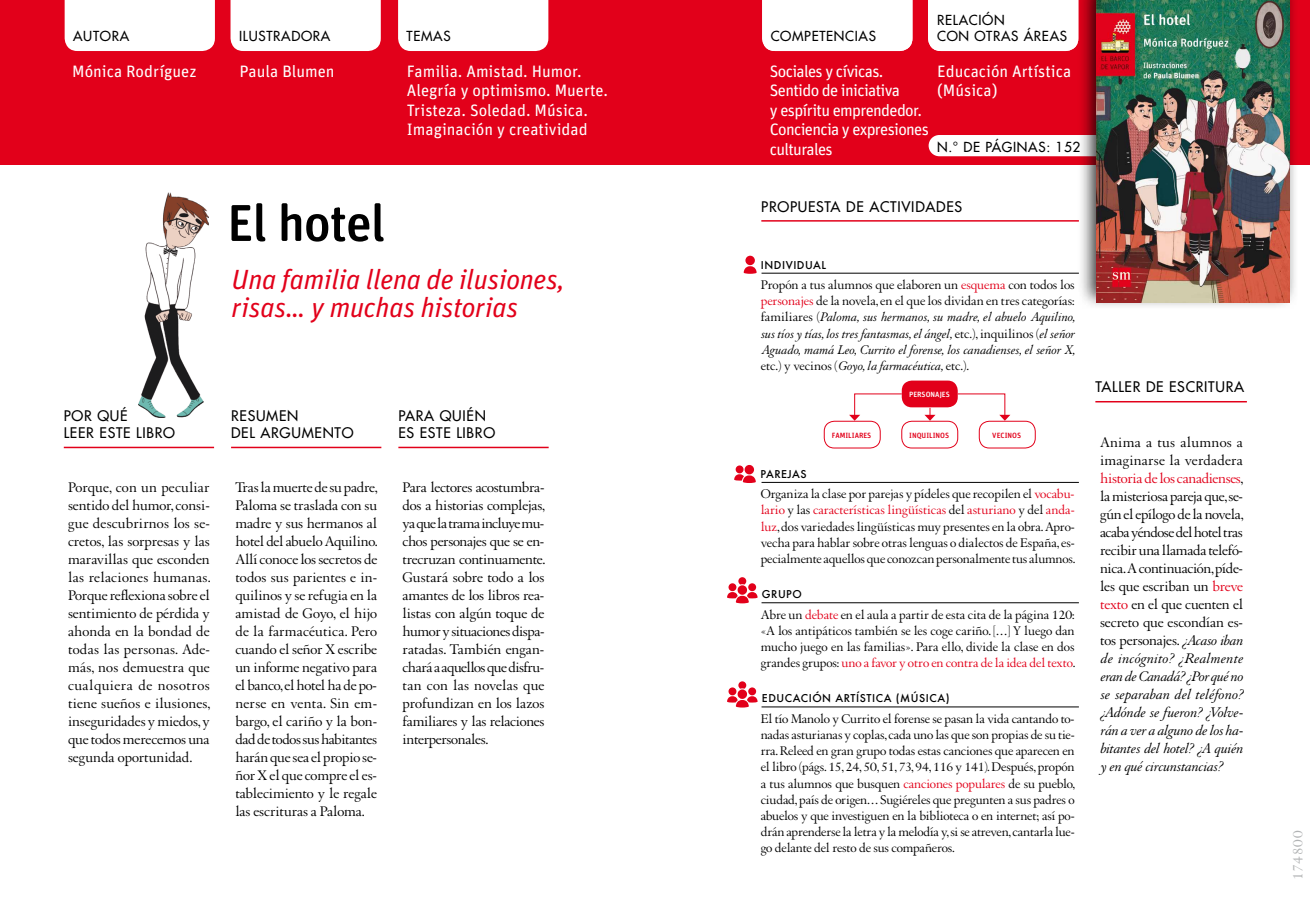
<style>
.page{position:relative;width:1310px;height:910px;background:#fff}
.page>*{position:absolute;margin:0;border:0;box-sizing:border-box;transform-origin:0 0}
.t1{font:500 51.75px "Unit Rounded OT";letter-spacing:-.02em;color:#000}
.t2{font:italic 27.75px/27.5px "Unit Pro";letter-spacing:-.01em;color:#e2001a}
.t3{font:16.5px/19.5px "Unit Pro";color:#fff}
.t4{font:16.5px/19.5px "Unit Pro";letter-spacing:-.04em;color:#fff}
.t5{font:15px/18px "Augereau";letter-spacing:-.01em;color:#000;text-align:justify}
.t6{font:15px "Augereau";letter-spacing:.08em;color:#b1b3b4}
.t7{font:500 14.25px "Futura Std";letter-spacing:.05em;color:#000}
.t8{font:13.5px/16.2px "Augereau";letter-spacing:-.01em;color:#000;text-align:justify}
.t9{font:italic 13.5px/16.2px "Augereau";color:#000;text-align:justify}
.t10{font:500 13.5px/16.2px "Futura Std";letter-spacing:.05em;color:#000}
.t11{font:500 10.5px "Futura";letter-spacing:.05em;color:#000}
.t12{font:500 7.65px "Unit Rounded OT";color:#e2001a}
.t13{font:500 7.65px "Unit Rounded OT";color:#fff}
.s1{font-style:normal}
.s2{font-style:normal;color:#e2001a}
.s3{color:#e2001a}
.s4{font-style:italic}
</style>
<div class="page">
<div style="left:0;top:0;width:655px;height:165px;background:#e2001a"></div>
<div style="left:655px;top:0;width:655px;height:165px;background:#e2001a"></div>
<div style="left:928px;top:135px;width:149px;height:21px;background:#fff"></div>
<div style="left:65px;top:0;width:150px;height:51px;background:#fff"></div>
<div style="left:230px;top:0;width:151px;height:51px;background:#fff"></div>
<div style="left:398px;top:0;width:150px;height:51px;background:#fff"></div>
<div style="left:1077px;top:0;width:221px;height:310px;background:#000;opacity:.75"></div>
<img style="left:1096px;top:0;width:193px;height:303px">
<div style="left:762px;top:0;width:150px;height:51px;background:#fff"></div>
<div style="left:928px;top:0;width:150px;height:51px;background:#fff"></div>
<hr style="left:231px;top:447px;width:150px;height:1px;background:#e2001a">
<hr style="left:64px;top:447px;width:150px;height:1px;background:#e2001a">
<hr style="left:398px;top:447px;width:151px;height:1px;background:#e2001a">
<hr style="left:761px;top:220px;width:318px;height:2px;background:#e2001a">
<hr style="left:761px;top:273px;width:318px;height:1px;background:#000">
<hr style="left:761px;top:482px;width:318px;height:1px;background:#000">
<hr style="left:761px;top:602px;width:318px;height:1px;background:#000">
<hr style="left:761px;top:706px;width:318px;height:1px;background:#000">
<svg style="left:743px;top:256px;width:13px;height:18px"></svg>
<svg style="left:734px;top:465px;width:22px;height:18px"></svg>
<svg style="left:727px;top:577px;width:30px;height:26px"></svg>
<svg style="left:727px;top:681px;width:30px;height:26px"></svg>
<hr style="left:1095px;top:401px;width:152px;height:1px;background:#e2001a">
<img style="left:139px;top:192px;width:69px;height:225px">
<div style="left:902px;top:381px;width:55px;height:26px;background:#e2001a;border-radius:10px"></div>
<div style="left:901px;top:421px;width:57px;height:27px;border:1px solid #e2001a;border-radius:10px"></div>
<div style="left:979px;top:421px;width:56px;height:27px;border:1px solid #e2001a;border-radius:10px"></div>
<div style="left:824px;top:421px;width:56px;height:27px;border:1px solid #e2001a;border-radius:10px"></div>
<svg style="left:924px;top:408px;width:11px;height:13px"></svg>
<svg style="left:957px;top:393px;width:53px;height:28px"></svg>
<svg style="left:849px;top:393px;width:53px;height:28px"></svg>
<p class="t10" style="left:73px;top:28px;width:58px">AUTORA</p>
<p class="t10" style="left:239px;top:28px;width:93px">ILUSTRADORA</p>
<p class="t10" style="left:406px;top:28px;width:46px">TEMAS</p>
<p class="t10" style="left:770px;top:28px;width:20px">COMPETE</p>
<p class="t10" style="left:834px;top:28px;width:29px">NCIAS</p>
<p class="t10" style="left:937px;top:12px;width:69px;text-indent:32px">CIÓN<br>CON OTRAS</p>
<p class="t10" style="left:937px;top:12px;width:9px">RELA</p>
<p class="t10" style="left:1024px;top:28px;width:10px">ÁREAS</p>
<p class="t3" style="left:72px;top:61px;width:126px">Mónica Rodríguez</p>
<p class="t3" style="left:240px;top:61px;width:97px">Paula Blumen</p>
<p class="t3" style="left:407px;top:61px;width:203px">Familia. Amistad. Humor.<br>Alegría y optimismo. Muerte.<br>Tristeza. Soledad. Música.<br>Imaginación y creatividad</p>
<p class="t4" style="left:770px;top:61px;width:161px">Sociales y cívicas.<br>Sentido de iniciativa<br>y espíritu emprendedor.<br>Conciencia y expresiones culturales</p>
<p class="t3" style="left:937px;top:61px;width:136px">Educación Artística (Música)</p>
<p class="t10" style="left:937px;top:139px;width:145px">N.° DE PÁGINAS: 152</p>
<p class="t7" style="left:64px;top:407px;width:10px">POR</p>
<p class="t7" style="left:97px;top:407px;width:32px">QUÉ</p>
<p class="t7" style="left:64px;top:424px;width:9px">LEER</p>
<p class="t7" style="left:100px;top:424px;width:9px">ESTE</p>
<p class="t7" style="left:136px;top:424px;width:30px">LIBRO</p>
<h1 class="t1" style="left:227px;top:192px;width:160px">El hotel</h1>
<h2 class="t2" style="left:232px;top:264px;width:335px">Una familia llena de ilusiones, risas… y muchas historias</h2>
<p class="t7" style="left:231px;top:407px;width:10px">RESUME</p>
<p class="t7" style="left:287px;top:407px;width:13px">N</p>
<p class="t7" style="left:231px;top:424px;width:9px">DEL</p>
<p class="t7" style="left:260px;top:424px;width:12px">ARGUME</p>
<p class="t7" style="left:323px;top:424px;width:23px">NTO</p>
<p class="t7" style="left:398px;top:407px;width:10px">PARA</p>
<p class="t7" style="left:440px;top:407px;width:48px">QUI ÉN</p>
<p class="t7" style="left:398px;top:424px;width:30px">ES ESTE</p>
<p class="t7" style="left:456px;top:424px;width:30px">LIBRO</p>
<p class="t5" style="left:68px;top:479px;width:144px">Porque, con un peculiar sentido del humor, consi&shy;gue descubrirnos los se&shy;cretos, las sorpresas y las maravillas que esconden las relaciones humanas.<br>Porque reflexiona sobre el sentimiento de pérdida y ahonda en la bondad de todas las personas. Ade&shy;más, nos demuestra que cualquiera de nosotros tiene sueños e ilusiones, inseguridades y miedos, y que todos merecemos una segunda oportunidad.</p>
<p class="t5" style="left:235px;top:479px;width:144px">Tras la muerte de su padre, Paloma se traslada con su madre y sus hermanos al hotel del abuelo Aquilino.<br>Allí conoce los secretos de todos sus parientes e in&shy;quilinos y se refugia en la amistad de Goyo, el hijo de la farmacéutica. Pero cuando el señor X escribe un informe negativo para el banco, el hotel ha de po&shy;nerse en venta. Sin em&shy;bargo, el cariño y la bon&shy;dad de todos sus habitantes harán que sea el propio se&shy;ñor X el que compre el es&shy;tablecimiento y le regale las escrituras a Paloma.</p>
<p class="t5" style="left:403px;top:479px;width:144px">Para lectores acostumbra&shy;dos a historias complejas, ya que la trama incluye mu&shy;chos personajes que se en&shy;trecruzan continuamente.<br>Gustará sobre todo a los amantes de los libros rea&shy;listas con algún toque de humor y situaciones dispa&shy;ratadas. También engan&shy;chará a aquellos que disfru&shy;tan con las novelas que profundizan en los lazos familiares y las relaciones interpersonales.</p>
<p class="t7" style="left:761px;top:197px;width:10px">PROPUESTA</p>
<p class="t7" style="left:846px;top:197px;width:75px">DE ACTIVIDADES</p>
<p class="t11" style="left:761px;top:257px;width:67px">INDIVIDUAL</p>
<p class="t9" style="left:760px;top:277px;width:315px"><span class="s1">Propón a tus alumnos que elaboren un</span> <span class="s2">esquema</span> <span class="s1">con todos los </span><span class="s2">personajes</span> <span class="s1">de la novela, en el que los dividan en tres categorías: familiares (</span>Paloma, sus hermanos, su madre, el abuelo Aquilino, sus tíos y tías, los tres fantasmas, el ángel, <span class="s1">etc.), inquilinos (</span>el señor Aguado, mamá Leo, Currito el forense, los canadienses, el señor X, <span class="s1">etc.) y vecinos (</span>Goyo, la farmacéutica, <span class="s1">etc.).</span></p>
<p class="t13" style="left:909px;top:390px;width:42px">PERSONAJES</p>
<p class="t12" style="left:832px;top:430px;width:41px">FAMILIARES</p>
<p class="t12" style="left:909px;top:430px;width:41px">INQUILINOS</p>
<p class="t12" style="left:992px;top:430px;width:30px">VECINOS</p>
<p class="t11" style="left:760px;top:467px;width:48px">PAREJAS</p>
<p class="t8" style="left:760px;top:486px;width:316px">Organiza la clase por parejas y pídeles que recopilen el <span class="s3">vocabu&shy;lario</span> y las <span class="s3">características lingüísticas</span> del <span class="s3">asturiano</span> y del <span class="s3">anda&shy;luz</span>, dos variedades lingüísticas muy presentes en la obra. Apro&shy;vecha para hablar sobre otras lenguas o dialectos de España, es&shy;pecialmente aquellos que conozcan personalmente tus alumnos.</p>
<p class="t11" style="left:762px;top:587px;width:41px">GRU PO</p>
<p class="t8" style="left:760px;top:606px;width:316px">Abre un <span class="s3">debate</span> en el aula a partir de esta cita de la página 120: «A los antipáticos también se les coge cariño. […] Y luego dan mucho juego en las familias». Para ello, divide la clase en dos grandes grupos: <span class="s3">uno a favor y otro en contra de la idea del texto</span>.</p>
<p class="t11" style="left:762px;top:691px;width:189px">EDUCACIÓN ARTÍSTICA (MÚSICA)</p>
<p class="t8" style="left:760px;top:710px;width:316px">El tío Manolo y Currito el forense se pasan la vida cantando to&shy;nadas asturianas y coplas, cada uno las que son propias de su tie&shy;rra. Releed en gran grupo todas estas canciones que aparecen en el libro (págs. 15, 24, 50, 51, 73, 94, 116 y 141). Después, propón a tus alumnos que busquen <span class="s3">canciones populares</span> de su pueblo, ciudad, país de origen… Sugiéreles que pregunten a sus padres o abuelos y que investiguen en la biblioteca o en internet; así po&shy;drán aprenderse la letra y la melodía y, si se atreven, cantarla lue&shy;go delante del resto de sus compañeros.</p>
<p class="t7" style="left:1095px;top:378px;width:9px">TALLER</p>
<p class="t7" style="left:1146px;top:378px;width:59px">DE ESCRITURA</p>
<p class="t5" style="left:1100px;top:433px;width:145px">Anima a tus alumnos a imaginarse la verdadera <span class="s3">historia de los canadienses</span>, la misteriosa pareja que, se&shy;gún el epílogo de la novela, acaba yéndose del hotel tras recibir una llamada telefó&shy;nica. A continuación, píde&shy;les que escriban un <span class="s3">breve texto</span> en el que cuenten el secreto que escondían es&shy;tos personajes. <span class="s4">¿Acaso iban de incógnito? ¿Realmente eran de Canadá? ¿Por qué no se separaban del teléfono? ¿Adónde se fueron? ¿Volve&shy;rán a ver a alguno de los ha&shy;bitantes del hotel? ¿A quién y en qué circunstancias?</span></p>
<p class="t6" style="left:1288px;top:880px;width:51px;rotate:-90deg">174800</p>
</div>
